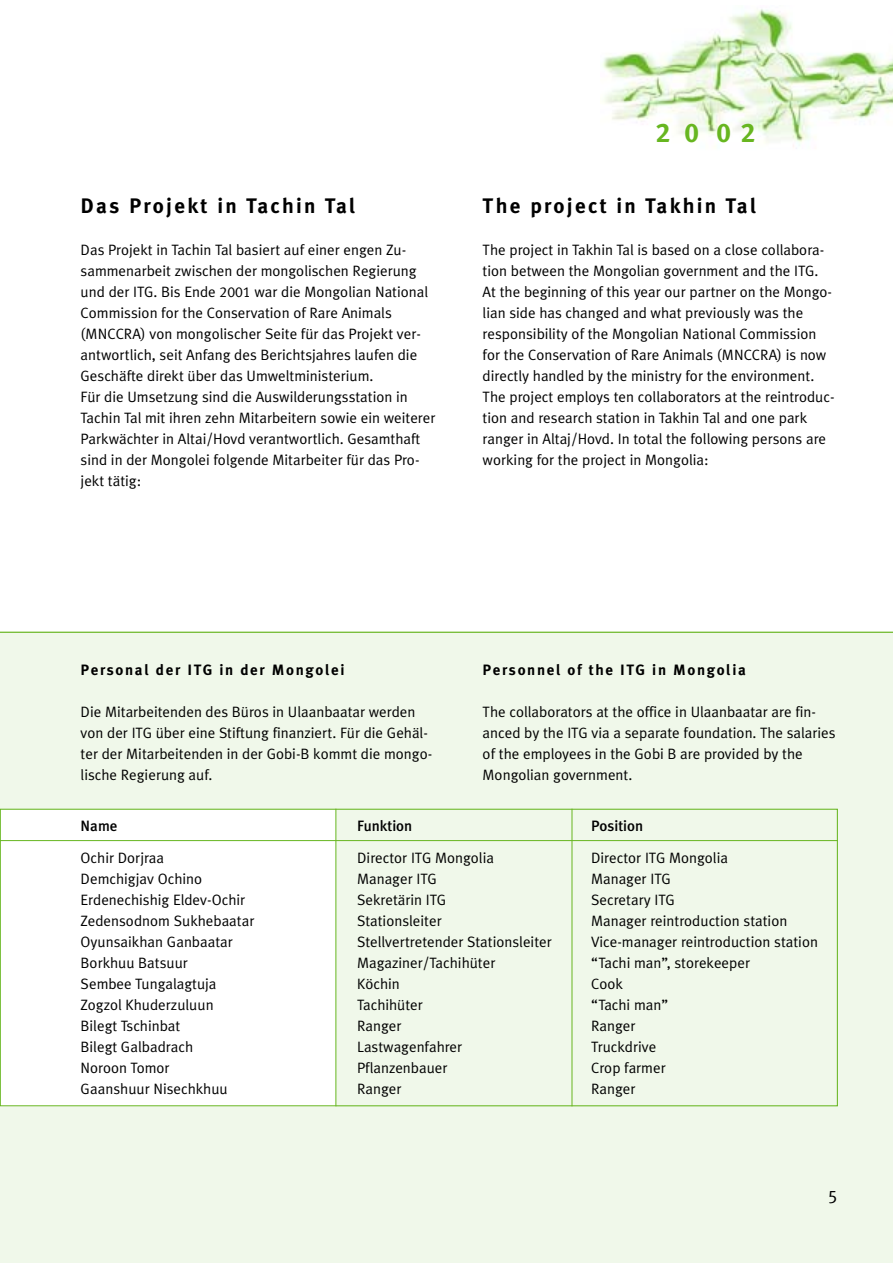
<style>
.page{position:relative;width:893px;height:1263px;background:#fff}
.page>*{position:absolute;margin:0;border:0;box-sizing:border-box;transform-origin:0 0}
.t1{font:27px "Meta Plus Bold Caps";color:#67b620}
.t2{font:700 21px "Meta Plus";letter-spacing:.11em;color:#000}
.t3{font:18px "Meta Plus Normal";color:#000}
.t4{font:15px/21px "Meta Plus Normal";color:#000}
.t5{font:700 15px "Meta Plus";letter-spacing:.11em;color:#000}
.t6{font:500 15px "Meta Plus";color:#000}
.s1{font-family:"Meta Plus Normal Caps";font-size:14.55px}
</style>
<div class="page">
<div style="left:0;top:632px;width:892px;height:631px;background:#f0f8ea"></div>
<hr style="left:0;top:632px;width:892px;height:1px;background:#67b620">
<img style="left:602px;top:9px;width:290px;height:138px">
<div style="left:0;top:809px;width:336px;height:297px;background:#fff"></div>
<hr style="left:571px;top:809px;width:1px;height:297px;background:#67b620">
<hr style="left:335px;top:809px;width:1px;height:297px;background:#67b620">
<hr style="left:0;top:840px;width:837px;height:1px;background:#67b620">
<h1 class="t1" style="left:655px;top:117px;width:101px">2002</h1>
<h2 class="t2" style="left:81px;top:198px;width:276px">Das Projekt in Tachin Tal</h2>
<h2 class="t2" style="left:482px;top:198px;width:275px">The project in Takhin Tal</h2>
<p class="t4" style="left:81px;top:241px;width:356px">Das Projekt in Tachin Tal basiert auf einer engen Zu&shy;sammenarbeit zwischen der mongolischen Regierung und der ITG. Bis Ende <span class="s1">2001</span> war die Mongolian National Commission for the Conservation of Rare Animals (MNCCRA) von mongolischer Seite für das Projekt ver&shy;antwortlich, seit Anfang des Berichtsjahres laufen die Geschäfte direkt über das Umweltministerium.<br>Für die Umsetzung sind die Auswilderungsstation in Tachin Tal mit ihren zehn Mitarbeitern sowie ein weiterer Parkwächter in Altai/Hovd verantwortlich. Gesamthaft sind in der Mongolei folgende Mitarbeiter für das Pro&shy;jekt tätig:</p>
<p class="t4" style="left:482px;top:241px;width:353px">The project in Takhin Tal is based on a close collabora&shy;tion between the Mongolian government and the ITG.<br>At the beginning of this year our partner on the Mongo&shy;lian side has changed and what previously was the responsibility of the Mongolian National Commission for the Conservation of Rare Animals (MNCCRA) is now directly handled by the ministry for the environment.<br>The project employs ten collaborators at the reintroduc&shy;tion and research station in Takhin Tal and one park ranger in Altaj/Hovd. In total the following persons are working for the project in Mongolia:</p>
<p class="t5" style="left:81px;top:664px;width:265px">Personal der ITG in der Mongolei</p>
<p class="t4" style="left:81px;top:703px;width:353px">Die Mitarbeitenden des Büros in Ulaanbaatar werden von der ITG über eine Stiftung finanziert. Für die Gehäl&shy;ter der Mitarbeitenden in der Gobi-B kommt die mongo&shy;lische Regierung auf.</p>
<p class="t5" style="left:482px;top:664px;width:265px">Personnel of the ITG in Mongolia</p>
<p class="t4" style="left:482px;top:703px;width:354px">The collaborators at the office in Ulaanbaatar are fin&shy;anced by the ITG via a separate foundation. The salaries of the employees in the Gobi B are provided by the Mongolian government.</p>
<p class="t6" style="left:81px;top:821px;width:38px">Name</p>
<p class="t6" style="left:357px;top:821px;width:57px">Funktion</p>
<p class="t6" style="left:591px;top:821px;width:54px">Position</p>
<p class="t4" style="left:81px;top:849px;width:85px">Ochir Dorjraa</p>
<p class="t4" style="left:357px;top:849px;width:138px">Director ITG Mongolia</p>
<p class="t4" style="left:591px;top:849px;width:138px">Director ITG Mongolia</p>
<p class="t4" style="left:81px;top:870px;width:123px">Demchigjav Ochino</p>
<p class="t4" style="left:357px;top:870px;width:81px">Manager ITG</p>
<p class="t4" style="left:591px;top:870px;width:81px">Manager ITG</p>
<p class="t4" style="left:81px;top:891px;width:166px">Erdenechishig Eldev-Ochir</p>
<p class="t4" style="left:357px;top:891px;width:91px">Sekretärin ITG</p>
<p class="t4" style="left:591px;top:891px;width:85px">Secretary ITG</p>
<p class="t4" style="left:81px;top:912px;width:175px">Zedensodnom Sukhebaatar</p>
<p class="t4" style="left:357px;top:912px;width:86px">Stationsleiter</p>
<p class="t4" style="left:591px;top:912px;width:198px">Manager reintroduction station</p>
<p class="t4" style="left:81px;top:933px;width:154px">Oyunsaikhan Ganbaatar</p>
<p class="t4" style="left:357px;top:933px;width:196px">Stellvertretender Stationsleiter</p>
<p class="t4" style="left:591px;top:933px;width:228px">Vice-manager reintroduction station</p>
<p class="t4" style="left:81px;top:954px;width:109px">Borkhuu Batsuur</p>
<p class="t4" style="left:357px;top:954px;width:140px">Magaziner/Tachihüter</p>
<p class="t4" style="left:591px;top:954px;width:160px">“Tachi man”, storekeeper</p>
<p class="t4" style="left:81px;top:975px;width:137px">Sembee Tungalagtuja</p>
<p class="t4" style="left:357px;top:975px;width:44px">Köchin</p>
<p class="t4" style="left:591px;top:975px;width:33px">Cook</p>
<p class="t4" style="left:81px;top:996px;width:134px">Zogzol Khuderzuluun</p>
<p class="t4" style="left:357px;top:996px;width:67px">Tachihüter</p>
<p class="t4" style="left:591px;top:996px;width:79px">“Tachi man”</p>
<p class="t4" style="left:81px;top:1017px;width:101px">Bilegt Tschinbat</p>
<p class="t4" style="left:357px;top:1017px;width:46px">Ranger</p>
<p class="t4" style="left:591px;top:1017px;width:46px">Ranger</p>
<p class="t4" style="left:81px;top:1038px;width:114px">Bilegt Galbadrach</p>
<p class="t4" style="left:357px;top:1038px;width:107px">Lastwagenfahrer</p>
<p class="t4" style="left:591px;top:1038px;width:67px">Truckdrive</p>
<p class="t4" style="left:81px;top:1059px;width:90px">Noroon Tomor</p>
<p class="t4" style="left:357px;top:1059px;width:92px">Pflanzenbauer</p>
<p class="t4" style="left:591px;top:1059px;width:76px">Crop farmer</p>
<p class="t4" style="left:81px;top:1080px;width:149px">Gaanshuur Nisechkhuu</p>
<p class="t4" style="left:357px;top:1080px;width:46px">Ranger</p>
<p class="t4" style="left:591px;top:1080px;width:46px">Ranger</p>
<p class="t3" style="left:828px;top:1187px;width:11px">5</p>
</div>
